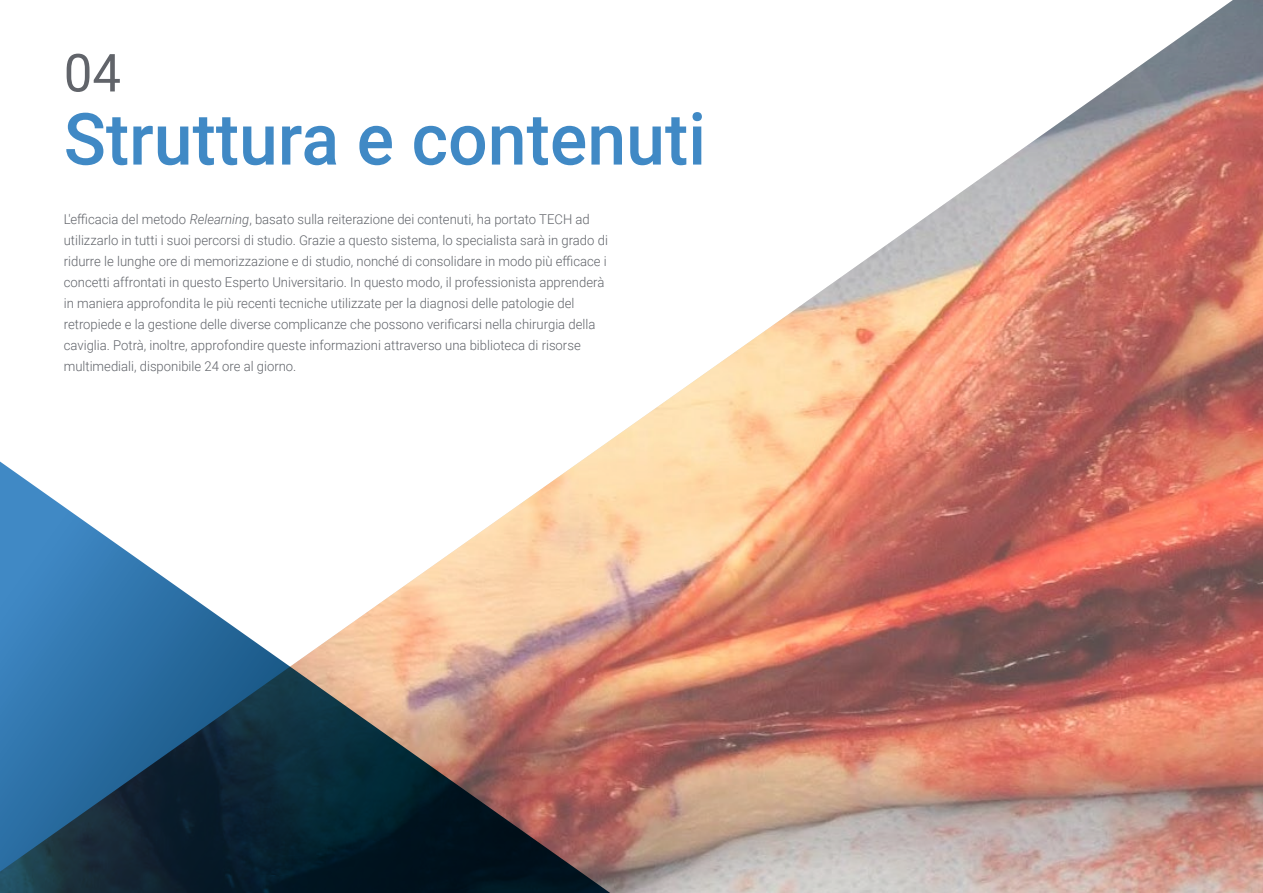
<style>
.page{position:relative;width:1263px;height:893px;background:#fff}
.page>*{position:absolute;margin:0;border:0;box-sizing:border-box;transform-origin:0 0}
.t1{font:500 72px "Roboto";color:#4089c5}
.t2{font:52.5px "Roboto";color:#61646a}
.t3{font:300 13.5px/21px "Roboto";color:#61646a}
.s1{font-style:italic}
</style>
<div class="page">
<img style="left:602px;top:0;width:661px;height:893px">
<svg style="left:0;top:446px;width:640px;height:447px"></svg>
<h2 class="t2" style="left:64px;top:36px;width:59px">04</h2>
<h1 class="t1" style="left:64px;top:89px;width:644px">Struttura e contenuti</h1>
<p class="t3" style="left:64px;top:208px;width:546px">L'efficacia del metodo <span class="s1">Relearning</span>, basato sulla reiterazione dei contenuti, ha portato TECH ad utilizzarlo in tutti i suoi percorsi di studio. Grazie a questo sistema, lo specialista sarà in grado di ridurre le lunghe ore di memorizzazione e di studio, nonché di consolidare in modo più efficace i concetti affrontati in questo Esperto Universitario. In questo modo, il professionista apprenderà in maniera approfondita le più recenti tecniche utilizzate per la diagnosi delle patologie del retropiede e la gestione delle diverse complicanze che possono verificarsi nella chirurgia della caviglia. Potrà, inoltre, approfondire queste informazioni attraverso una biblioteca di risorse multimediali, disponibile 24 ore al giorno.</p>
</div>
